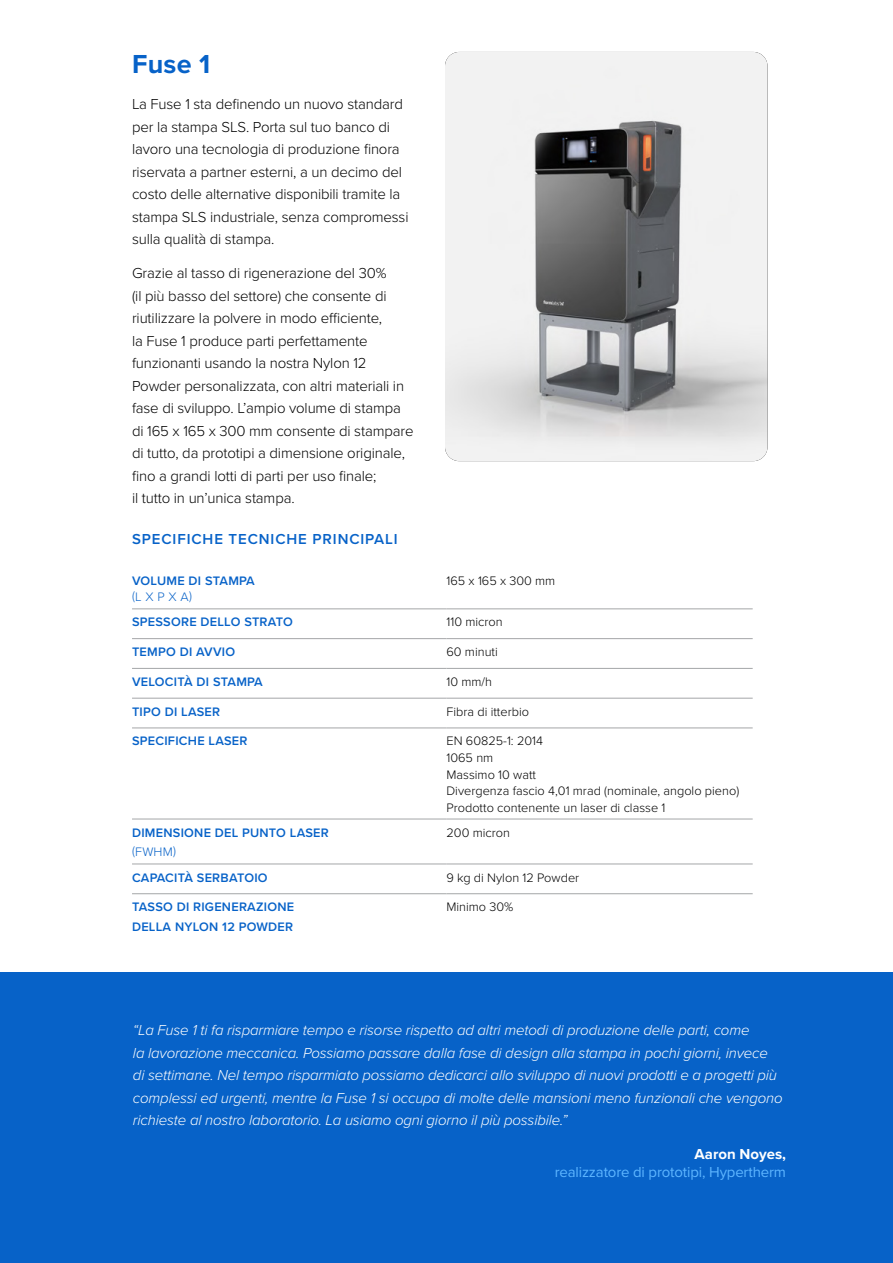
<style>
.page{position:relative;width:893px;height:1263px;background:#fff}
.page>*{position:absolute;margin:0;border:0;box-sizing:border-box;transform-origin:0 0}
.t1{font:700 27px "Proxima Nova";color:#0762c8}
.t2{font:300 15px/22.5px "Proxima Nova";letter-spacing:-.01em;color:#000}
.t3{font:italic 300 15px/22.5px "Proxima Nova";letter-spacing:-.01em;color:#fff}
.t4{font:15px/18px "Proxima Nova";letter-spacing:-.01em;color:#5db5ff;text-align:right}
.t5{font:600 15px "Proxima Nova";letter-spacing:.06em;color:#0762c8}
.t6{font:300 12.75px/16.5px "Proxima Nova";color:#000}
.t7{font:600 12.75px/20px "Proxima Nova";letter-spacing:.02em;color:#0762c8}
.s1{font-weight:300}
.s2{font-weight:700;color:#fff}
</style>
<div class="page">
<hr style="left:132px;top:608px;width:314px;height:1px;background:#a4a6a8">
<hr style="left:446px;top:608px;width:307px;height:1px;background:#a4a6a8">
<hr style="left:132px;top:638px;width:314px;height:1px;background:#a4a6a8">
<hr style="left:446px;top:638px;width:307px;height:1px;background:#a4a6a8">
<hr style="left:132px;top:668px;width:314px;height:1px;background:#a4a6a8">
<hr style="left:446px;top:668px;width:307px;height:1px;background:#a4a6a8">
<hr style="left:132px;top:698px;width:314px;height:1px;background:#a4a6a8">
<hr style="left:446px;top:698px;width:307px;height:1px;background:#a4a6a8">
<hr style="left:132px;top:727px;width:314px;height:1px;background:#a4a6a8">
<hr style="left:446px;top:727px;width:307px;height:1px;background:#a4a6a8">
<hr style="left:132px;top:819px;width:314px;height:1px;background:#a4a6a8">
<hr style="left:446px;top:819px;width:307px;height:1px;background:#a4a6a8">
<hr style="left:132px;top:863px;width:314px;height:1px;background:#a4a6a8">
<hr style="left:446px;top:863px;width:307px;height:1px;background:#a4a6a8">
<hr style="left:132px;top:893px;width:314px;height:1px;background:#a4a6a8">
<hr style="left:446px;top:893px;width:307px;height:1px;background:#a4a6a8">
<img style="left:445px;top:52px;width:322px;height:409px">
<div style="left:0;top:973px;width:893px;height:261px;background:#0762c8"></div>
<div style="left:0;top:1214px;width:893px;height:49px;background:#0762c8"></div>
<p class="t1" style="left:132px;top:44px;width:80px">Fuse 1</p>
<p class="t2" style="left:132px;top:92px;width:278px">La Fuse 1 sta definendo un nuovo standard per la stampa SLS. Porta sul tuo banco di lavoro una tecnologia di produzione finora riservata a partner esterni, a un decimo del costo delle alternative disponibili tramite la stampa SLS industriale, senza compromessi sulla qualità di stampa.</p>
<p class="t2" style="left:132px;top:261px;width:283px">Grazie al tasso di rigenerazione del 30%<br>(il più basso del settore) che consente di riutilizzare la polvere in modo efficiente,<br>la Fuse 1 produce parti perfettamente funzionanti usando la nostra Nylon 12<br>Powder personalizzata, con altri materiali in fase di sviluppo. L’ampio volume di stampa di 165 x 165 x 300 mm consente di stampare di tutto, da prototipi a dimensione originale, fino a grandi lotti di parti per uso finale;<br>il tutto in un’unica stampa.</p>
<p class="t5" style="left:132px;top:528px;width:267px">SPECIFICHE TECNICHE PRINCIPALI</p>
<p class="t7" style="left:132px;top:572px;width:124px;line-height:16.5px">VOLUME DI STAMPA <span class="s1">(L X P X A)</span></p>
<p class="t6" style="left:446px;top:572px;width:110px">165 x 165 x 300 mm</p>
<p class="t7" style="left:132px;top:612px;width:162px">SPESSORE DELLO STRATO</p>
<p class="t6" style="left:446px;top:613px;width:58px">110 micron</p>
<p class="t7" style="left:132px;top:642px;width:105px">TEMPO DI AVVIO</p>
<p class="t6" style="left:446px;top:643px;width:53px">60 minuti</p>
<p class="t7" style="left:132px;top:671px;width:132px">VELOCITÀ DI STAMPA</p>
<p class="t6" style="left:446px;top:673px;width:47px">10 mm/h</p>
<p class="t7" style="left:132px;top:701px;width:90px">TIPO DI LASER</p>
<p class="t6" style="left:446px;top:702px;width:84px">Fibra di itterbio</p>
<p class="t7" style="left:132px;top:731px;width:117px">SPECIFICHE LASER</p>
<p class="t6" style="left:446px;top:732px;width:294px">EN 60825-1: 2014<br>1065 nm<br>Massimo 10 watt<br>Divergenza fascio 4,01 mrad (nominale, angolo pieno)<br>Prodotto contenente un laser di classe 1</p>
<p class="t7" style="left:132px;top:822px;width:198px">DIMENSIONE DEL PUNTO LASER <span class="s1">(FWHM)</span></p>
<p class="t6" style="left:446px;top:823px;width:65px">200 micron</p>
<p class="t7" style="left:132px;top:867px;width:137px">CAPACITÀ SERBATOIO</p>
<p class="t6" style="left:446px;top:868px;width:134px">9 kg di Nylon 12 Powder</p>
<p class="t7" style="left:132px;top:897px;width:164px">TASSO DI RIGENERAZIONE<br>DELLA NYLON 12 POWDER</p>
<p class="t6" style="left:446px;top:898px;width:68px">Minimo 30%</p>
<p class="t3" style="left:133px;top:1018px;width:651px">“La Fuse 1 ti fa risparmiare tempo e risorse rispetto ad altri metodi di produzione delle parti, come<br>la lavorazione meccanica. Possiamo passare dalla fase di design alla stampa in pochi giorni, invece di settimane. Nel tempo risparmiato possiamo dedicarci allo sviluppo di nuovi prodotti e a progetti più complessi ed urgenti, mentre la Fuse 1 si occupa di molte delle mansioni meno funzionali che vengono richieste al nostro laboratorio. La usiamo ogni giorno il più possibile.”</p>
<p class="t4" style="left:555px;top:1144px;width:233px"><span class="s2">Aaron Noyes,<br></span>realizzatore di prototipi, Hypertherm</p>
</div>
